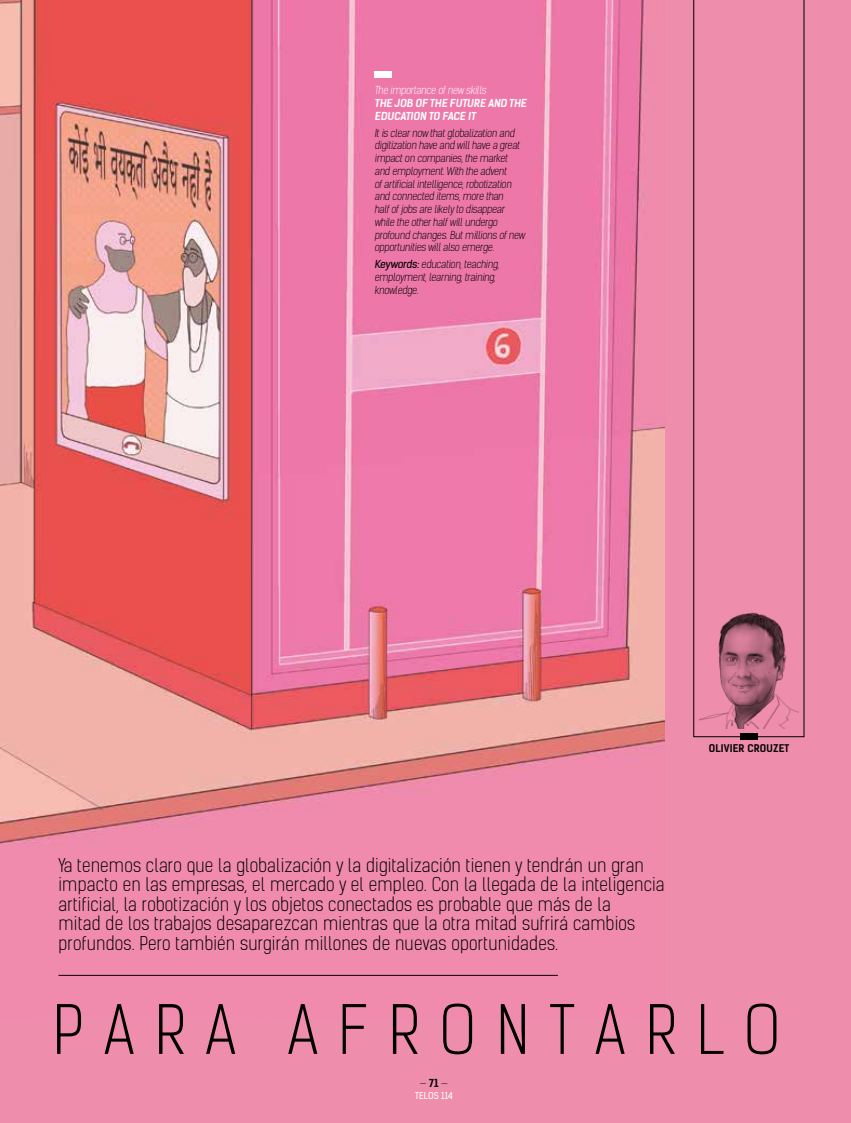
<style>
.page{position:relative;width:851px;height:1123px;background:#fff}
.page>*{position:absolute;margin:0;border:0;box-sizing:border-box;transform-origin:0 0}
.t1{font:300 64.5px "Kelson Sans";letter-spacing:.315em;color:#000}
.t2{font:300 18px/19.5px "Kelson Sans";letter-spacing:.01em;color:#000}
.t3{font:300 10.5px/12.8px "Kelson Sans";color:#000}
.t4{font:700 10.5px/12.8px "Kelson Sans";color:#fff}
.t5{font:300 10.5px "Kelson Sans";color:#fff}
.t6{font:700 10.2px "Kelson Sans";letter-spacing:.015em;color:#000}
.t7{font:9px "Kelson Sans";letter-spacing:.005em;color:#fff}
.s1{font-weight:400}
.s2{font-weight:700}
</style>
<div class="page">
<div style="left:0;top:0;width:850px;height:1123px;background:#ef8dac"></div>
<img style="left:0;top:0;width:665px;height:975px">
<div style="left:374px;top:71px;width:17px;height:7px;background:#fff"></div>
<svg style="left:693px;top:0;width:111px;height:737px"></svg>
<div style="left:740px;top:733px;width:17px;height:7px;background:#000"></div>
<hr style="left:58px;top:975px;width:500px;height:1px;background:#000">
<img style="left:699px;top:609px;width:99px;height:119px">
<p class="t5" style="left:374px;top:84px;width:115px">The importance ofnew skills</p>
<p class="t4" style="left:374px;top:96px;width:155px">THE JOB OF THE FUTURE AND THE<br>EDUCATION TO FACE IT</p>
<p class="t3" style="left:374px;top:126px;width:154px">Itis clearnow thatglobalization and digitization have and willhave a great impacton companies,the market and employment.With the advent ofartificialintelligence,robotization and connected items,more than halfofjobs are likelyto disappear while the otherhalfwillundergo profound changes.Butmillions ofnew opportunities willalso emerge.</p>
<p class="t3" style="left:374px;top:258px;width:128px"><span class="s1">Keywords:</span>education,teaching, employment,learning,training, knowledge.</p>
<p class="t2" style="left:58px;top:855px;width:607px">Ya tenemos claro que la globalización y la digitalización tienen y tendrán un gran impacto en las empresas, el mercado y el empleo. Con la llegada de la inteligencia artificial, la robotización y los objetos conectados es probable que más de la<br>mitad de los trabajos desaparezcan mientras que la otra mitad sufrirá cambios profundos. Pero también surgirán millones de nuevas oportunidades.</p>
<p class="t6" style="left:708px;top:741px;width:82px">OLIVIER CROUZET</p>
<h1 class="t1" style="left:53px;top:991px;width:729px">PARA AFRONTARLO</h1>
<p class="t3" style="left:419px;top:1076px;width:30px">— <span class="s2">71</span> —</p>
<p class="t7" style="left:415px;top:1090px;width:40px">TELOS 114</p>
</div>
